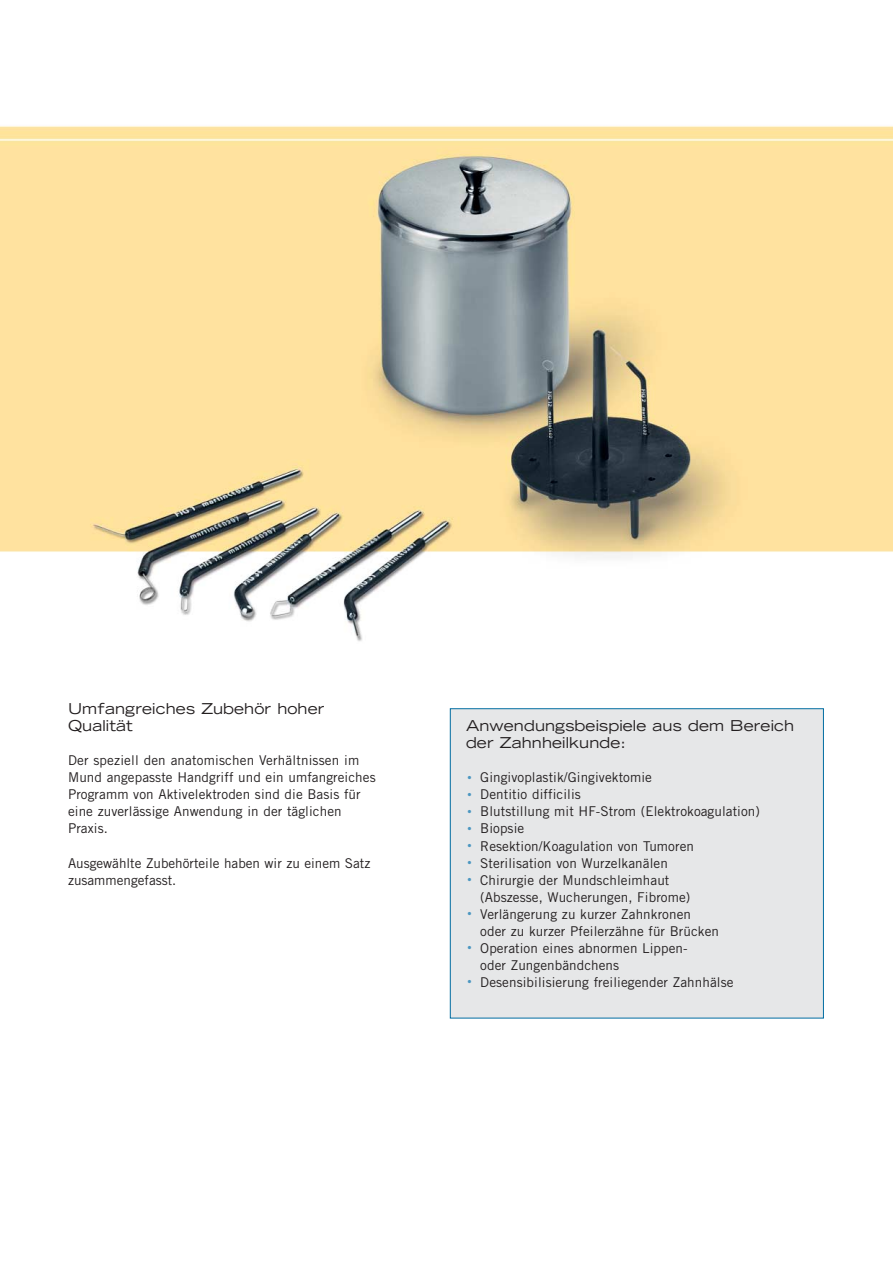
<style>
.page{position:relative;width:893px;height:1263px;background:#fff}
.page>*{position:absolute;margin:0;border:0;box-sizing:border-box;transform-origin:0 0}
.t1{font:expanded 15px/17px "Trade Gothic LH";letter-spacing:.005em;color:#231f20}
.t2{font:13.5px/17px "Trade Gothic";letter-spacing:.005em;color:#231f20}
.t3{font:700 13.5px/17px "Minion";color:#4c97c1;text-align:justify}
</style>
<div class="page">
<img style="left:0;top:126px;width:893px;height:658px">
<div style="left:451px;top:709px;width:372px;height:309px;background:#e6e7e8"></div>
<div style="left:450px;top:708px;width:374px;height:310px;border:1px solid #006ca1"></div>
<p class="t1" style="left:68px;top:702px;width:258px">Umfangreiches Zubehör hoher<br>Qualität</p>
<p class="t2" style="left:68px;top:753px;width:309px">Der speziell den anatomischen Verhältnissen im Mund angepasste Handgriff und ein umfangreiches Programm von Aktivelektroden sind die Basis für eine zuverlässige Anwendung in der täglichen Praxis.</p>
<p class="t2" style="left:68px;top:855px;width:304px">Ausgewählte Zubehörteile haben wir zu einem Satz zusammengefasst.</p>
<p class="t1" style="left:466px;top:719px;width:330px">Anwendungsbeispiele aus dem Bereich der Zahnheilkunde:</p>
<p class="t2" style="left:480px;top:770px;width:281px">Gingivoplastik/Gingivektomie<br>Dentitio difficilis<br>Blutstillung mit HF-Strom (Elektrokoagulation)<br>Biopsie<br>Resektion/Koagulation von Tumoren Sterilisation von Wurzelkanälen<br>Chirurgie der Mundschleimhaut<br>(Abszesse, Wucherungen, Fibrome)<br>Verlängerung zu kurzer Zahnkronen<br>oder zu kurzer Pfeilerzähne für Brücken Operation eines abnormen Lippen-<br>oder Zungenbändchens<br>Desensibilisierung freiliegender Zahnhälse</p>
<p class="t3" style="left:468px;top:770px;width:6px">• • • • • • •</p>
<p class="t3" style="left:468px;top:906px;width:6px">•</p>
<p class="t3" style="left:468px;top:940px;width:6px">•</p>
<p class="t3" style="left:468px;top:975px;width:6px">•</p>
</div>
